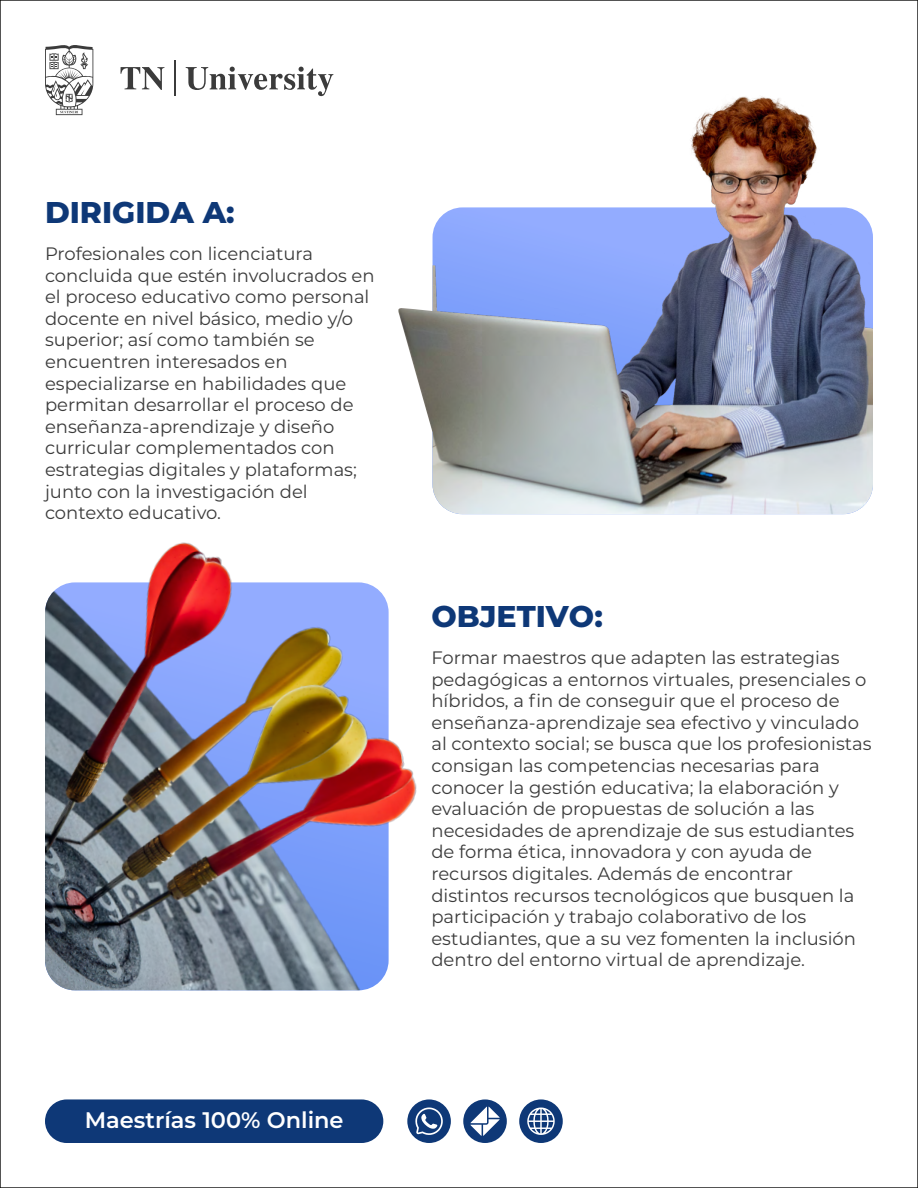
<style>
.page{position:relative;width:918px;height:1188px;background:#fff}
.page>*{position:absolute;margin:0;border:0;box-sizing:border-box;transform-origin:0 0}
.t1{font:800 30px "Montserrat";color:#0e3877}
.t2{font:600 22.5px "Montserrat";color:#fff}
.t3{font:18px/21.6px "Montserrat";color:#3b3b3b}
</style>
<div class="page">
<img style="left:398px;top:96px;width:475px;height:418px">
<img style="left:45px;top:542px;width:372px;height:448px">
<div style="left:45px;top:1099px;width:338px;height:44px;background:#0e3877;border-radius:22px"></div>
<div style="left:463px;top:1099px;width:44px;height:44px;background:#0e3877;border-radius:50%"></div>
<svg style="left:470px;top:1107px;width:30px;height:29px"></svg>
<div style="left:407px;top:1099px;width:44px;height:44px;background:#0e3877;border-radius:50%"></div>
<svg style="left:415px;top:1108px;width:28px;height:27px"></svg>
<div style="left:519px;top:1099px;width:44px;height:44px;background:#0e3877;border-radius:50%"></div>
<svg style="left:527px;top:1108px;width:28px;height:27px"></svg>
<svg style="left:45px;top:45px;width:48px;height:70px"></svg>
<svg style="left:120px;top:67px;width:44px;height:23px"></svg>
<svg style="left:186px;top:67px;width:147px;height:29px"></svg>
<hr style="left:174px;top:60px;width:1px;height:35px;background:#3b3b3b">
<h1 class="t1" style="left:45px;top:191px;width:191px">DIRIGIDA A:</h1>
<p class="t3" style="left:45px;top:242px;width:331px">Profesionales con licenciatura concluida que estén involucrados en el proceso educativo como personal docente en nivel básico, medio y/o superior; así como también se encuentren interesados en especializarse en habilidades que permitan desarrollar el proceso de enseñanza-aprendizaje y diseño curricular complementados con estrategias digitales y plataformas; junto con la investigación del contexto educativo.</p>
<p class="t2" style="left:85px;top:1104px;width:260px">Maestrías 100% Online</p>
<h1 class="t1" style="left:431px;top:595px;width:173px">OBJETIVO:</h1>
<p class="t3" style="left:431px;top:646px;width:442px">Formar maestros que adapten las estrategias pedagógicas a entornos virtuales, presenciales o híbridos, a fin de conseguir que el proceso de enseñanza-aprendizaje sea efectivo y vinculado al contexto social; se busca que los profesionistas consigan las competencias necesarias para conocer la gestión educativa; la elaboración y evaluación de propuestas de solución a las necesidades de aprendizaje de sus estudiantes de forma ética, innovadora y con ayuda de recursos digitales. Además de encontrar distintos recursos tecnológicos que busquen la participación y trabajo colaborativo de los estudiantes, que a su vez fomenten la inclusión dentro del entorno virtual de aprendizaje.</p>
</div>
